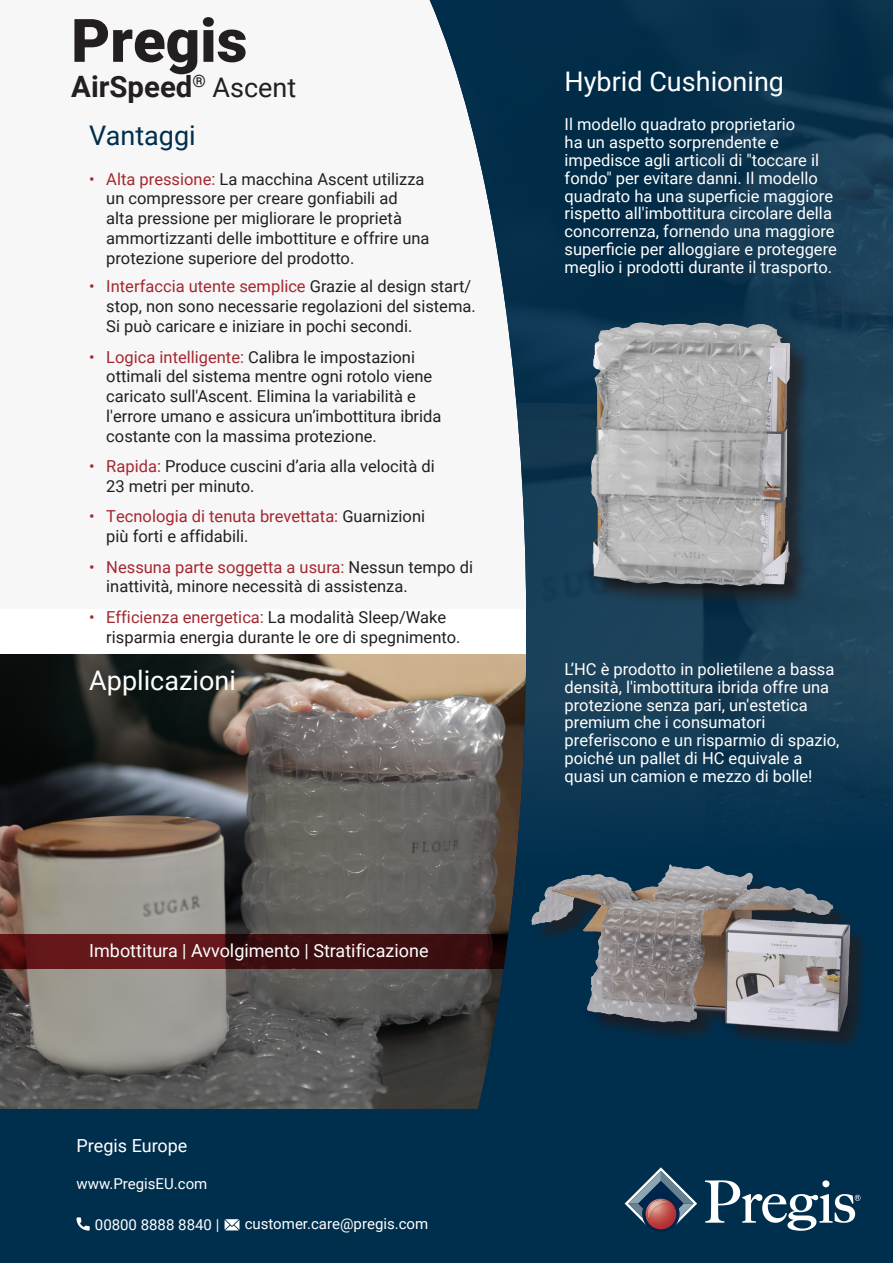
<style>
.page{position:relative;width:893px;height:1263px;background:#fff}
.page>*{position:absolute;margin:0;border:0;box-sizing:border-box;transform-origin:0 0}
.t1{font:900 60px "Roboto";color:#231f20}
.t2{font:700 29.4px "Roboto";color:#231f20}
.t3{font:27px "Roboto";color:#fff}
.t4{font:27px "Roboto";color:#002f4e}
.t5{font:18px "Roboto";color:#fff}
.t6{font:16.5px/19.8px "Roboto";color:#231f20}
.list_bullet{font:16.5px/17.9px "Roboto";color:#fff}
.t7{font:15px "Roboto";color:#fff}
.s1{font-weight:400;font-size:27px}
.s2{color:#a3282f}
</style>
<div class="page">
<div style="left:0;top:0;width:893px;height:608px;background:#f7f7f8"></div>
<img style="left:0;top:655px;width:418px;height:455px">
<svg style="left:0;top:934px;width:418px;height:34px;background:#511215"></svg>
<svg style="left:418px;top:0;width:475px;height:1110px;fill:#002f4e"></svg>
<img style="left:430px;top:0;width:463px;height:980px">
<div style="left:0;top:1110px;width:893px;height:153px;background:#002f4e"></div>
<svg style="left:76px;top:1217px;width:14px;height:13px"></svg>
<svg style="left:225px;top:1219px;width:14px;height:11px"></svg>
<div style="left:534px;top:868px;width:337px;height:188px;background:#231f20;opacity:.75"></div>
<img style="left:529px;top:848px;width:326px;height:205px">
<img style="left:545px;top:291px;width:290px;height:321px">
<div style="left:642px;top:1195px;width:37px;height:37px;background:#00254c;border-radius:50%"></div>
<svg style="left:625px;top:1167px;width:72px;height:62px"></svg>
<svg style="left:705px;top:1180px;width:155px;height:51px"></svg>
<p class="t1" style="left:71px;top:-2px;width:178px">Pregis</p>
<p class="t2" style="left:71px;top:66px;width:227px">AirSpeed<sup>®</sup> <span class="s1">Ascent</span></p>
<p class="t4" style="left:89px;top:117px;width:108px">Vantaggi</p>
<p class="t6" style="left:106px;top:168px;width:325px;text-indent:-17px"><span class="s2">• Alta pressione:</span> La macchina Ascent utilizza un compressore per creare gonfiabili ad<br>alta pressione per migliorare le proprietà ammortizzanti delle imbottiture e offrire una protezione superiore del prodotto.</p>
<p class="t6" style="left:106px;top:276px;width:371px;text-indent:-17px"><span class="s2">• Interfaccia utente semplice</span> Grazie al design start/ stop, non sono necessarie regolazioni del sistema.<br>Si può caricare e iniziare in pochi secondi.</p>
<p class="t6" style="left:106px;top:346px;width:337px;text-indent:-17px"><span class="s2">• Logica intelligente:</span> Calibra le impostazioni ottimali del sistema mentre ogni rotolo viene caricato sull'Ascent. Elimina la variabilità e l'errore umano e assicura un’imbottitura ibrida costante con la massima protezione.</p>
<p class="t6" style="left:106px;top:456px;width:330px;text-indent:-17px"><span class="s2">• Rapida:</span> Produce cuscini d’aria alla velocità di<br>23 metri per minuto.</p>
<p class="t6" style="left:106px;top:506px;width:320px;text-indent:-17px"><span class="s2">• Tecnologia di tenuta brevettata:</span> Guarnizioni più forti e affidabili.</p>
<p class="t6" style="left:106px;top:556px;width:368px;text-indent:-17px"><span class="s2">• Nessuna parte soggetta a usura:</span> Nessun tempo di inattività, minore necessità di assistenza.</p>
<p class="t6" style="left:106px;top:606px;width:356px;text-indent:-17px"><span class="s2">• Efficienza energetica:</span> La modalità Sleep/Wake risparmia energia durante le ore di spegnimento.</p>
<p class="t3" style="left:89px;top:661px;width:148px">Applicazioni</p>
<p class="t5" style="left:89px;top:938px;width:341px">Imbottitura | Avvolgimento | Stratificazione</p>
<p class="t5" style="left:76px;top:1132px;width:113px">Pregis Europe</p>
<p class="t7" style="left:76px;top:1173px;width:132px">www.PregisEU.com</p>
<p class="t7" style="left:95px;top:1214px;width:126px">00800 8888 8840 |</p>
<p class="t7" style="left:245px;top:1213px;width:185px">customer.care@pregis.com</p>
<p class="t3" style="left:565px;top:62px;width:221px">Hybrid Cushioning</p>
<p class="list_bullet" style="left:565px;top:115px;width:274px">Il modello quadrato proprietario<br>ha un aspetto sorprendente e impedisce agli articoli di "toccare il fondo" per evitare danni. Il modello quadrato ha una superficie maggiore rispetto all'imbottitura circolare della concorrenza, fornendo una maggiore superficie per alloggiare e proteggere meglio i prodotti durante il trasporto.</p>
<p class="list_bullet" style="left:565px;top:659px;width:276px">L’HC è prodotto in polietilene a bassa densità, l'imbottitura ibrida offre una protezione senza pari, un'estetica premium che i consumatori preferiscono e un risparmio di spazio, poiché un pallet di HC equivale a quasi un camion e mezzo di bolle!</p>
</div>
